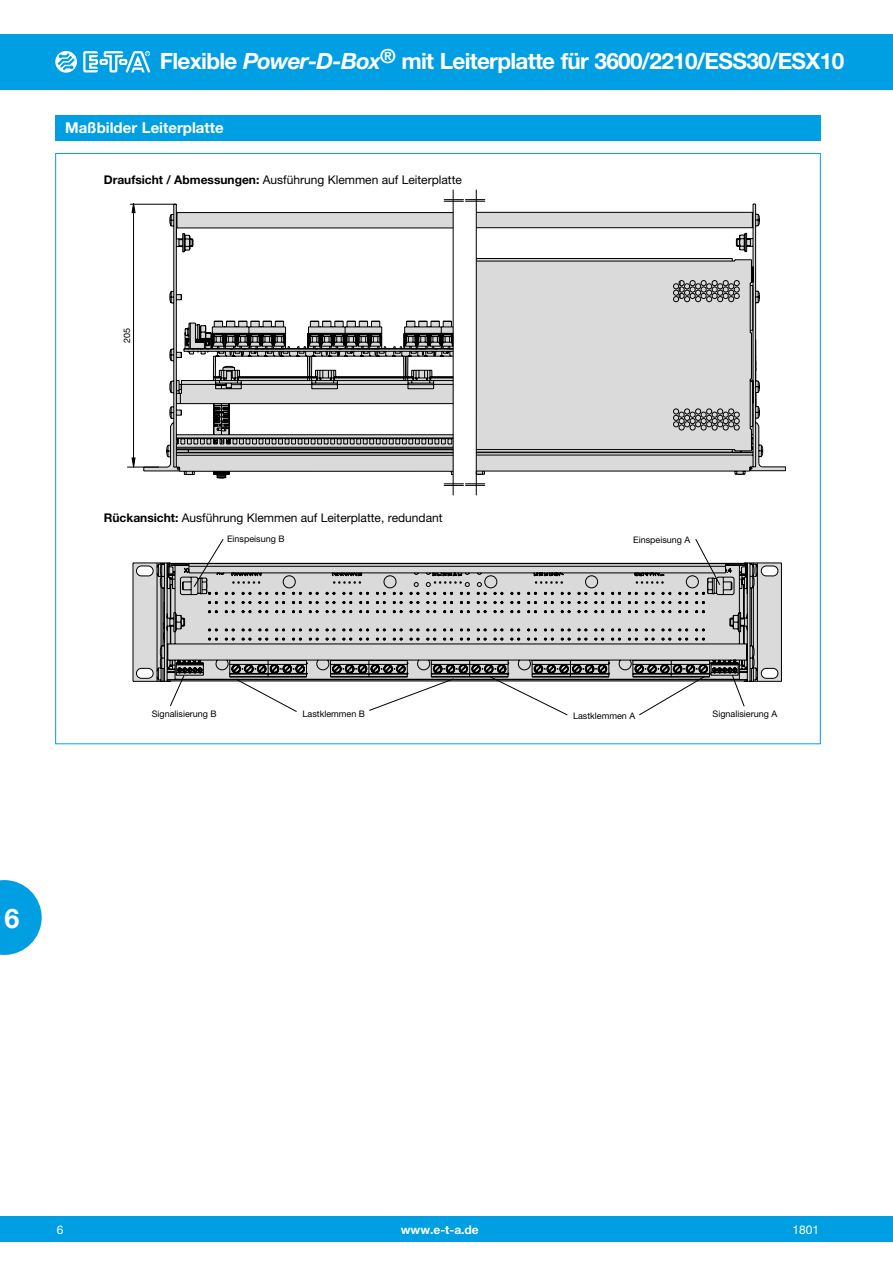
<style>
.page{position:relative;width:893px;height:1263px;background:#fff}
.page>*{position:absolute;margin:0;border:0;box-sizing:border-box;transform-origin:0 0}
.t1{font:700 27px "Helvetica Neue LT";color:#fff}
.t2{font:700 22.5px "Helvetica Neue LT";letter-spacing:-.03em;color:#fff}
.t3{font:700 15px "Helvetica Neue LT";color:#fff}
.t4{font:12px "Helvetica Neue LT";color:#000}
.t5{font:700 12px "Helvetica Neue LT";color:#fff}
.t6{font:12px "Helvetica Neue LT";color:#fff}
.t7{font:9px "Helvetica Neue LT";color:#000}
.s1{font-style:italic}
.s2{font-weight:700}
</style>
<div class="page">
<div style="left:0;top:1216px;width:893px;height:26px;background:#009ee3"></div>
<div style="left:0;top:34px;width:893px;height:55px;background:#009ee3"></div>
<svg style="left:55px;top:51px;width:22px;height:22px"></svg>
<svg style="left:83px;top:51px;width:67px;height:21px"></svg>
<svg style="left:0;top:880px;width:42px;height:75px"></svg>
<div style="left:55px;top:115px;width:766px;height:25px;background:#009ee3"></div>
<svg style="left:143px;top:203px;width:643px;height:269px"></svg>
<svg style="left:166px;top:213px;width:597px;height:283px"></svg>
<svg style="left:132px;top:562px;width:650px;height:120px"></svg>
<hr style="left:130px;top:204px;width:46px;height:1px;background:#000">
<svg style="left:132px;top:203px;width:3px;height:10px"></svg>
<svg style="left:132px;top:458px;width:3px;height:9px"></svg>
<hr style="left:133px;top:204px;width:1px;height:263px;background:#000">
<hr style="left:127px;top:467px;width:32px;height:1px;background:#000">
<svg style="left:170px;top:539px;width:575px;height:176px"></svg>
<svg style="left:235px;top:679px;width:62px;height:33px"></svg>
<svg style="left:444px;top:190px;width:41px;height:305px"></svg>
<h2 class="t2" style="left:160px;top:47px;width:686px">Flexible <span class="s1">Power-D-Box</span><sup>®</sup> mit Leiterplatte für 3600/2210/ESS30/ESX10</h2>
<p class="t3" style="left:65px;top:119px;width:160px">Maßbilder Leiterplatte</p>
<p class="t4" style="left:104px;top:173px;width:360px"><span class="s2">Draufsicht / Abmessungen:</span> Ausführung Klemmen auf Leiterplatte</p>
<p class="t7" style="left:122px;top:342px;width:17px;rotate:-90deg">205</p>
<p class="t4" style="left:104px;top:510px;width:340px"><span class="s2">Rückansicht:</span> Ausführung Klemmen auf Leiterplatte, redundant</p>
<p class="t7" style="left:227px;top:533px;width:59px">Einspeisung B</p>
<p class="t7" style="left:633px;top:534px;width:59px">Einspeisung A</p>
<p class="t7" style="left:152px;top:708px;width:66px">Signalisierung B</p>
<p class="t7" style="left:302px;top:708px;width:64px">Lastklemmen B</p>
<p class="t7" style="left:573px;top:711px;width:64px">Lastklemmen A</p>
<p class="t7" style="left:712px;top:709px;width:66px">Signalisierung A</p>
<h1 class="t1" style="left:4px;top:902px;width:17px">6</h1>
<p class="t6" style="left:57px;top:1222px;width:8px">6</p>
<p class="t5" style="left:401px;top:1222px;width:79px">www.e-t-a.de</p>
<p class="t6" style="left:792px;top:1222px;width:28px">1801</p>
</div>
